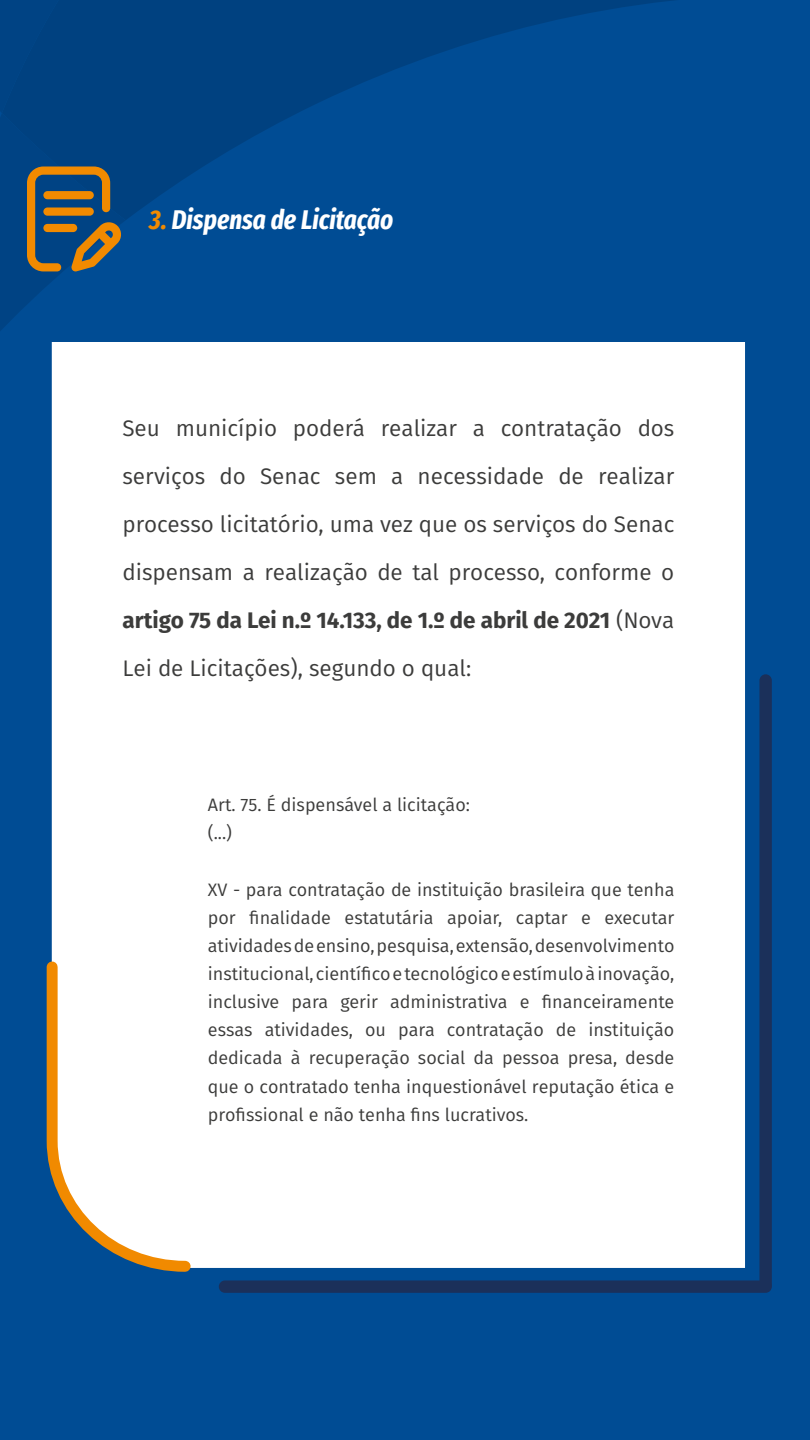
<style>
.page{position:relative;width:810px;height:1440px;background:#004c94}
.page>*{position:absolute;margin:0;border:0;box-sizing:border-box;transform-origin:0 0}
.t1{font:italic 700 27px "Fira Sans Compressed";color:#fff}
.t2{font:22.5px/48px "Fira Sans";color:#3c3c3b;text-align:justify}
.t3{font:18px/28.1px "Fira Sans";color:#3c3c3b}
.s1{color:#f18a00}
.s2{font-weight:700}
</style>
<div class="page">
<svg style="left:126px;top:0;width:548px;height:220px"></svg>
<div style="left:52px;top:342px;width:693px;height:926px;background:#fff"></div>
<svg style="left:46px;top:956px;width:150px;height:316px;background:#e7e4de"></svg>
<svg style="left:0;top:0;width:126px;height:390px"></svg>
<div style="left:43px;top:191px;width:51px;height:8px;background:#f18a00;border-radius:4px"></div>
<div style="left:759px;top:674px;width:13px;height:617px;background:#1b305a;border-radius:6px"></div>
<div style="left:219px;top:1280px;width:553px;height:13px;background:#1b305a;border-radius:6px"></div>
<h1 class="t1" style="left:150px;top:198px;width:245px"><span class="s1">3.</span> Dispensa de Licitação</h1>
<p class="t2" style="left:122px;top:404px;width:554px">Seu município poderá realizar a contratação dos serviços do Senac sem a necessidade de realizar processo licitatório, uma vez que os serviços do Senac dispensam a realização de tal processo, conforme o <span class="s2">artigo 75 da Lei n.º 14.133, de 1.º de abril de 2021</span> (Nova Lei de Licitações), segundo o qual:</p>
<p class="t3" style="left:208px;top:791px;width:264px">Art. 75. É dispensável a licitação: (...)</p>
<p class="t3" style="left:208px;top:875px;width:468px;text-align:justify">XV - para contratação de instituição brasileira que tenha por finalidade estatutária apoiar, captar e executar atividades de ensino, pesquisa, extensão, desenvolvimento institucional, científico e tecnológico e estímulo à inovação, inclusive para gerir administrativa e financeiramente essas atividades, ou para contratação de instituição dedicada à recuperação social da pessoa presa, desde que o contratado tenha inquestionável reputação ética e profissional e não tenha fins lucrativos.</p>
</div>
